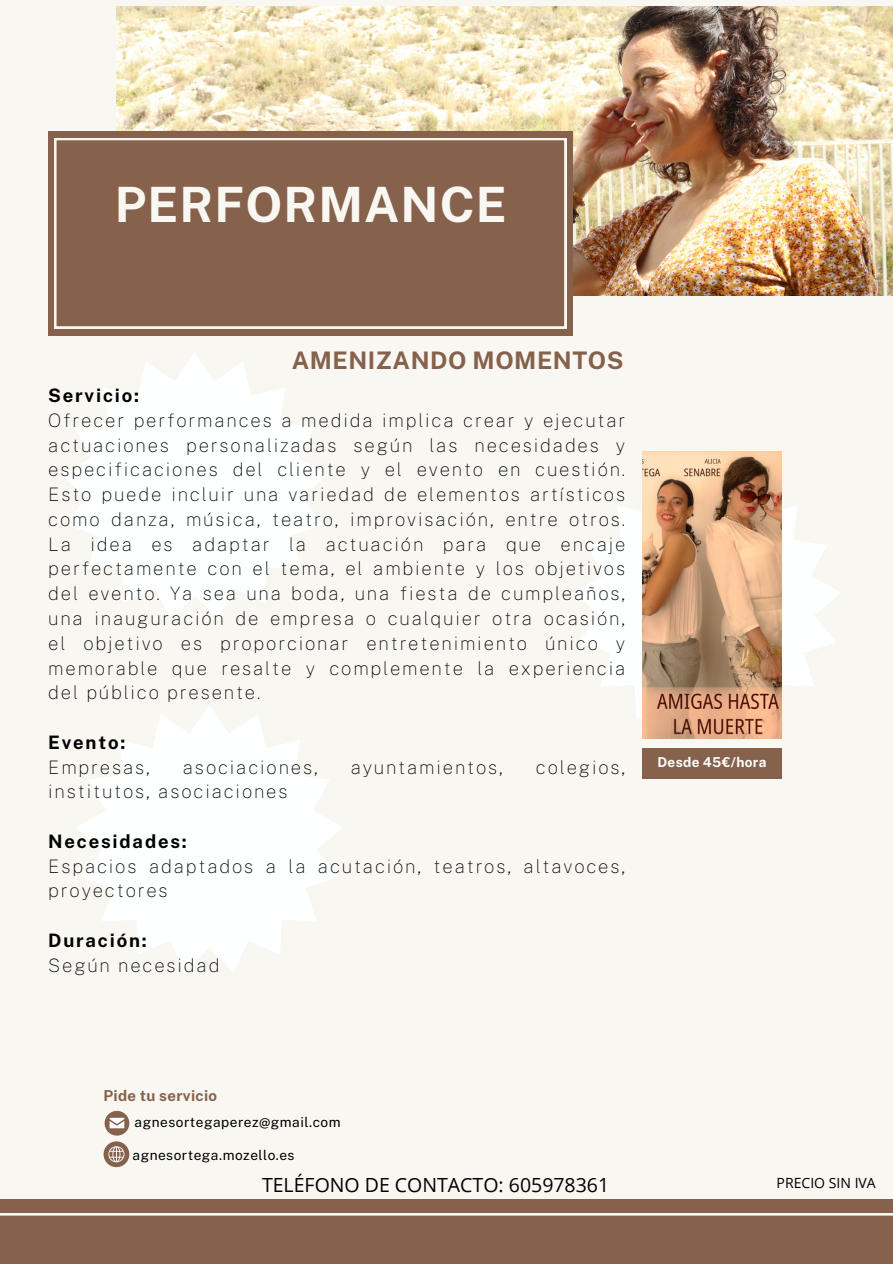
<style>
.page{position:relative;width:893px;height:1264px;background:#fff}
.page>*{position:absolute;margin:0;border:0;box-sizing:border-box;transform-origin:0 0}
.t1{font:700 48.6px "Public Sans";letter-spacing:.02em;color:#f8f7f2}
.t2{font:700 24.15px "Public Sans";letter-spacing:.02em;color:#86614b}
.t3{font:19.5px "Open Sans";color:#000}
.t4{font:100 18.45px/24.8px "Public Sans";letter-spacing:.1em;color:#000}
.t5{font:700 15px "Public Sans";letter-spacing:.02em;color:#86614b}
.t6{font:14.1px "Open Sans";color:#000}
.t7{font:13.65px "Public Sans";letter-spacing:.035em;color:#000}
.t8{font:700 13.65px "Public Sans";letter-spacing:.02em;color:#fff}
.s1{font-weight:700}
</style>
<div class="page">
<div style="left:0;top:0;width:892px;height:1263px;background:#f8f7f2"></div>
<svg style="left:574px;top:470px;width:266px;height:268px"></svg>
<img style="left:642px;top:451px;width:139px;height:287px">
<svg style="left:62px;top:353px;width:265px;height:266px;fill:#feffff"></svg>
<div style="left:642px;top:748px;width:139px;height:30px;background:#86614b"></div>
<img style="left:117px;top:6px;width:775px;height:289px">
<div style="left:48px;top:131px;width:524px;height:205px;background:#86614b"></div>
<svg style="left:54px;top:138px;width:512px;height:190px"></svg>
<svg style="left:76px;top:706px;width:267px;height:266px;fill:#feffff"></svg>
<div style="left:0;top:1199px;width:892px;height:64px;background:#86614b"></div>
<svg style="left:0;top:1213px;width:892px;height:3px;background:#e9e3dc"></svg>
<svg style="left:105px;top:1110px;width:24px;height:25px"></svg>
<svg style="left:104px;top:1141px;width:25px;height:26px"></svg>
<h6 class="t1" style="left:115px;top:176px;width:393px">PERFORMANCE</h6>
<p class="t2" style="left:292px;top:346px;width:333px">AMENIZANDO MOMENTOS</p>
<h4 class="t4" style="left:48px;top:383px;width:578px"><span class="s1">Servicio:<br></span>Ofrecer performances a medida implica crear y ejecutar actuaciones personalizadas según las necesidades y especificaciones del cliente y el evento en cuestión.<br>Esto puede incluir una variedad de elementos artísticos como danza, música, teatro, improvisación, entre otros.<br>La idea es adaptar la actuación para que encaje perfectamente con el tema, el ambiente y los objetivos del evento. Ya sea una boda, una fiesta de cumpleaños, una inauguración de empresa o cualquier otra ocasión, el objetivo es proporcionar entretenimiento único y memorable que resalte y complemente la experiencia del público presente.</h4>
<h4 class="t4" style="left:48px;top:729px;width:103px"><span class="s1">Evento:<br></span>Empresas,</h4>
<h4 class="t4" style="left:183px;top:754px;width:136px">asociaciones,</h4>
<h4 class="t4" style="left:350px;top:754px;width:154px">ayuntamientos,</h4>
<h4 class="t4" style="left:536px;top:754px;width:91px">colegios,</h4>
<h4 class="t4" style="left:48px;top:779px;width:241px">institutos, asociaciones</h4>
<h4 class="t4" style="left:48px;top:828px;width:578px"><span class="s1">Necesidades:<br></span>Espacios adaptados a la acutación, teatros, altavoces, proyectores</h4>
<h4 class="t4" style="left:48px;top:927px;width:173px"><span class="s1">Duración:<br></span>Según necesidad</h4>
<h1 class="t8" style="left:657px;top:754px;width:111px">Desde 45€/hora</h1>
<p class="t5" style="left:103px;top:1086px;width:115px">Pide tu servicio</p>
<h6 class="t7" style="left:134px;top:1114px;width:208px">agnesortegaperez@gmail.com</h6>
<p class="t7" style="left:132px;top:1146px;width:164px">agnesortega.mozello.es</p>
<p class="t3" style="left:262px;top:1171px;width:349px">TELÉFONO DE CONTACTO: 605978361</p>
<p class="t6" style="left:776px;top:1172px;width:101px">PRECIO SIN IVA</p>
</div>
